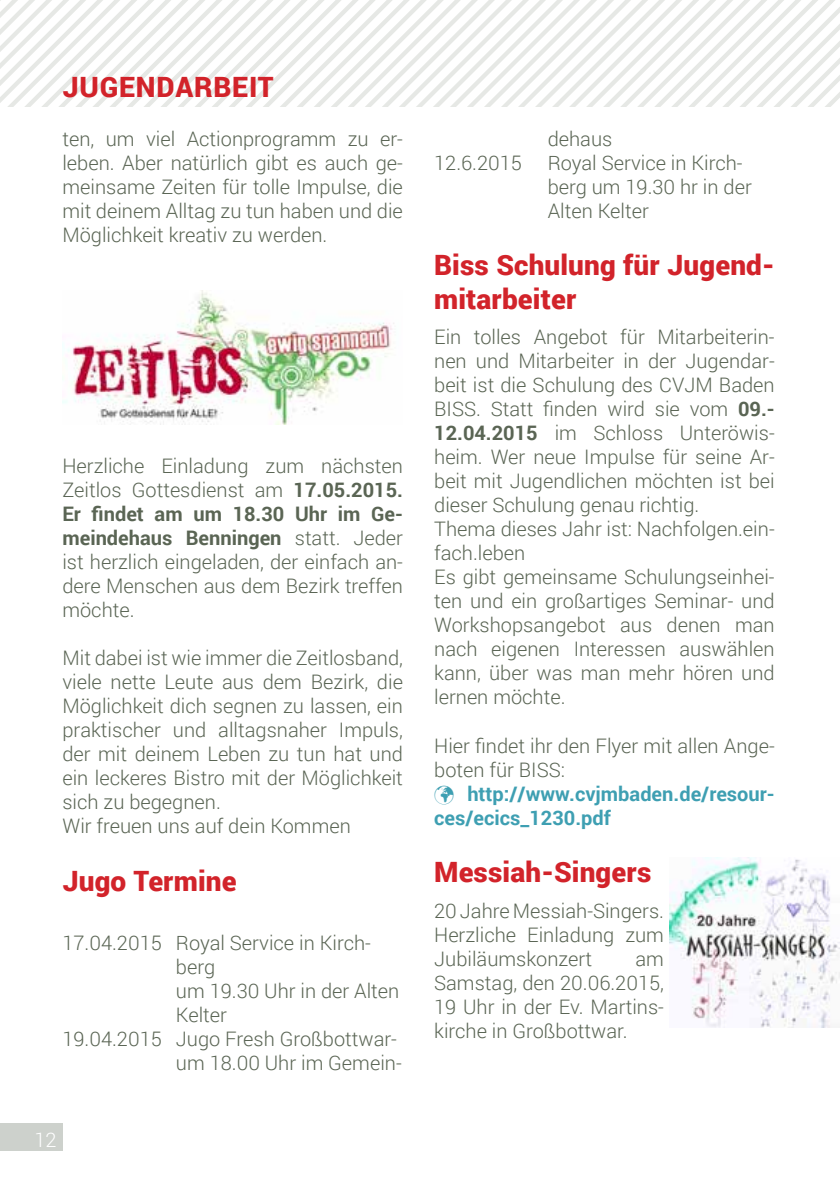
<style>
.page{position:relative;width:840px;height:1191px;background:#fff}
.page>*{position:absolute;margin:0;border:0;box-sizing:border-box;transform-origin:0 0}
.t1{font:900 28px/33.6px "Roboto";letter-spacing:.005em;color:#d2232a}
.t2{font:900 28px "Roboto";letter-spacing:.03em;color:#d2232a}
.t3{font:300 20px/24px "Roboto";color:#5a6554}
.t4{font:700 20px/24px "Roboto";color:#3e9fb2}
.t5{font:300 20px "Roboto";color:#fff}
.s1{font-weight:700}
</style>
<div class="page">
<div style="left:0;top:1123px;width:62px;height:27px;background:#cdd1cc"></div>
<svg style="left:447px;top:0;width:392px;height:107px"></svg>
<img style="left:62px;top:291px;width:332px;height:134px">
<img style="left:669px;top:857px;width:170px;height:170px">
<h1 class="t2" style="left:62px;top:68px;width:212px">JUGENDARBEIT</h1>
<p class="t3" style="left:62px;top:126px;width:342px;text-align:justify">ten, um viel Actionprogramm zu er&shy;leben. Aber natürlich gibt es auch ge&shy;meinsame Zeiten für tolle Impulse, die mit deinem Alltag zu tun haben und die Möglichkeit kreativ zu werden.</p>
<p class="t3" style="left:62px;top:453px;width:342px;text-align:justify">Herzliche Einladung zum nächsten Zeitlos Gottesdienst am <span class="s1">17.05.2015.<br>Er findet am um 18.30 Uhr im Ge&shy;meindehaus Benningen</span> statt. Jeder ist herzlich eingeladen, der einfach an&shy;dere Menschen aus dem Bezirk treffen möchte.</p>
<p class="t3" style="left:62px;top:645px;width:342px">Mit dabei ist wie immer die Zeitlosband, viele nette Leute aus dem Bezirk, die Möglichkeit dich segnen zu lassen, ein praktischer und alltagsnaher Impuls, der mit deinem Leben zu tun hat und ein leckeres Bistro mit der Möglichkeit sich zu begegnen.<br>Wir freuen uns auf dein Kommen</p>
<h1 class="t1" style="left:62px;top:862px;width:176px">Jugo Termine</h1>
<p class="t3" style="left:176px;top:930px;width:225px;text-indent:-113px">17. 04.2015 Royal Service in Kirch&shy;berg<br>um 19.30 Uhr in der Alten<br>Kelter</p>
<p class="t3" style="left:62px;top:1026px;width:340px;text-align:right">19. 04.2015 Jugo Fresh Großbottwar&shy;um 18.00 Uhr im Gemein-</p>
<p class="t5" style="left:35px;top:1126px;width:24px">12</p>
<p class="t3" style="left:547px;top:126px;width:66px">dehaus</p>
<p class="t3" style="left:434px;top:150px;width:89px">12.6.2015</p>
<p class="t3" style="left:547px;top:150px;width:205px">Royal Service in Kirch&shy;berg um 19.30 hr in der<br>Alten Kelter</p>
<h1 class="t1" style="left:434px;top:247px;width:342px">Biss Schulung für Jugend&shy;mitarbeiter</h1>
<p class="t3" style="left:434px;top:324px;width:342px">Ein tolles Angebot für Mitarbeiterin&shy;nen und Mitarbeiter in der Jugendar&shy;beit ist die Schulung des CVJM Baden<br>BISS. Statt finden wird sie vom <span class="s1">09.-<br>12.04.2015</span> im Schloss Unteröwis&shy;heim. Wer neue Impulse für seine Ar&shy;beit mit Jugendlichen möchten ist bei dieser Schulung genau richtig.<br>Thema dieses Jahr ist: Nachfolgen.ein&shy;fach. leben<br>Es gibt gemeinsame Schulungseinhei&shy;ten und ein großartiges Seminar- und<br>Workshopsangebot aus denen man nach eigenen Interessen auswählen kann, über was man mehr hören und lernen möchte.</p>
<p class="t3" style="left:434px;top:732px;width:342px">Hier findet ihr den Flyer mit allen Ange&shy;boten für BISS:</p>
<p class="t4" style="left:434px;top:780px;width:342px">✓ http://www.cvjmbaden.de/resour&shy;ces/ecics_1230.pdf</p>
<h1 class="t1" style="left:434px;top:854px;width:218px">Messiah-Singers</h1>
<p class="t3" style="left:434px;top:897px;width:231px">20 Jahre Messiah-Singers.<br>Herzliche Einladung zum<br>Jubiläumskonzert</p>
<p class="t3" style="left:434px;top:945px;width:231px;text-align:justify;text-indent:201px">am Samstag, den 20. 06.2015, 19 Uhr in der Ev. Martins&shy;kirche in Großbottwar.</p>
</div>
